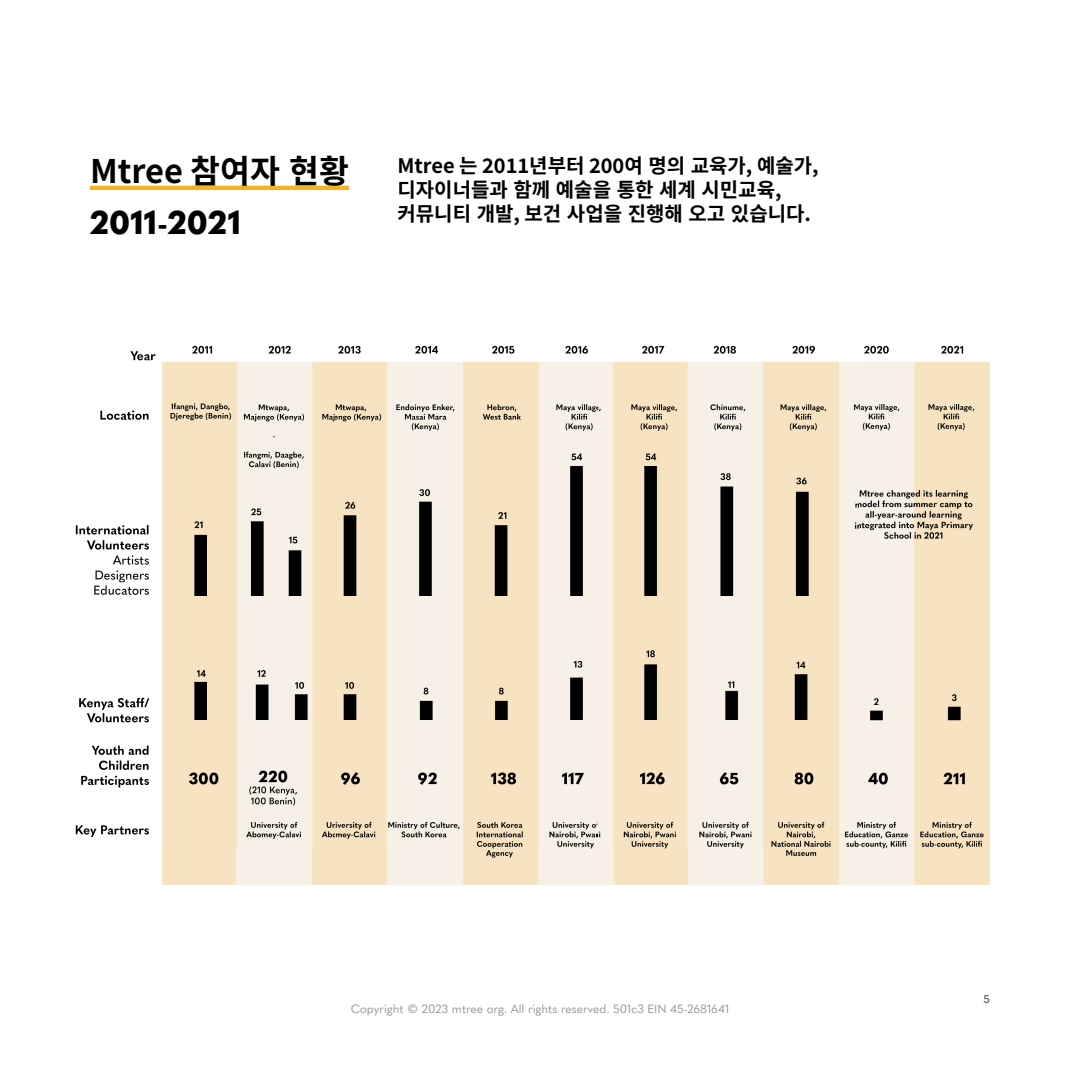
<style>
.page{position:relative;width:1080px;height:1080px;background:#fff}
.page>*{position:absolute;margin:0;border:0;box-sizing:border-box;transform-origin:0 0}
.t1{font:700 32.5px "Source Han Sans K";color:#000}
.t2{font:800 32.5px "Quasimoda";color:#000}
.t3{font:700 20px/24px "Source Han Sans K";color:#000}
.t4{font:11.88px "Quasimoda";color:#999}
.t5{font:600 11.25px "Quasimoda";color:#696969}
</style>
<div class="page">
<hr style="left:90px;top:186px;width:259px;height:4px;background:#f3b51c">
<img style="left:75px;top:346px;width:915px;height:539px">
<h1 class="t1" style="left:90px;top:153px;width:260px">Mtree 참여자 현황</h1>
<h1 class="t2" style="left:90px;top:197px;width:153px">2011-2021</h1>
<p class="t3" style="left:398px;top:155px;width:423px">Mtree 는 2011년부터 200여 명의 교육가, 예술가, 디자이너들과 함께 예술을 통한 세계 시민교육, 커뮤니티 개발, 보건 사업을 진행해 오고 있습니다.</p>
<p class="t4" style="left:351px;top:1000px;width:380px">Copyright © 2023 mtree org. All rights reserved. 501c3 EIN 45-2681641</p>
<p class="t5" style="left:984px;top:990px;width:8px">5</p>
</div>
